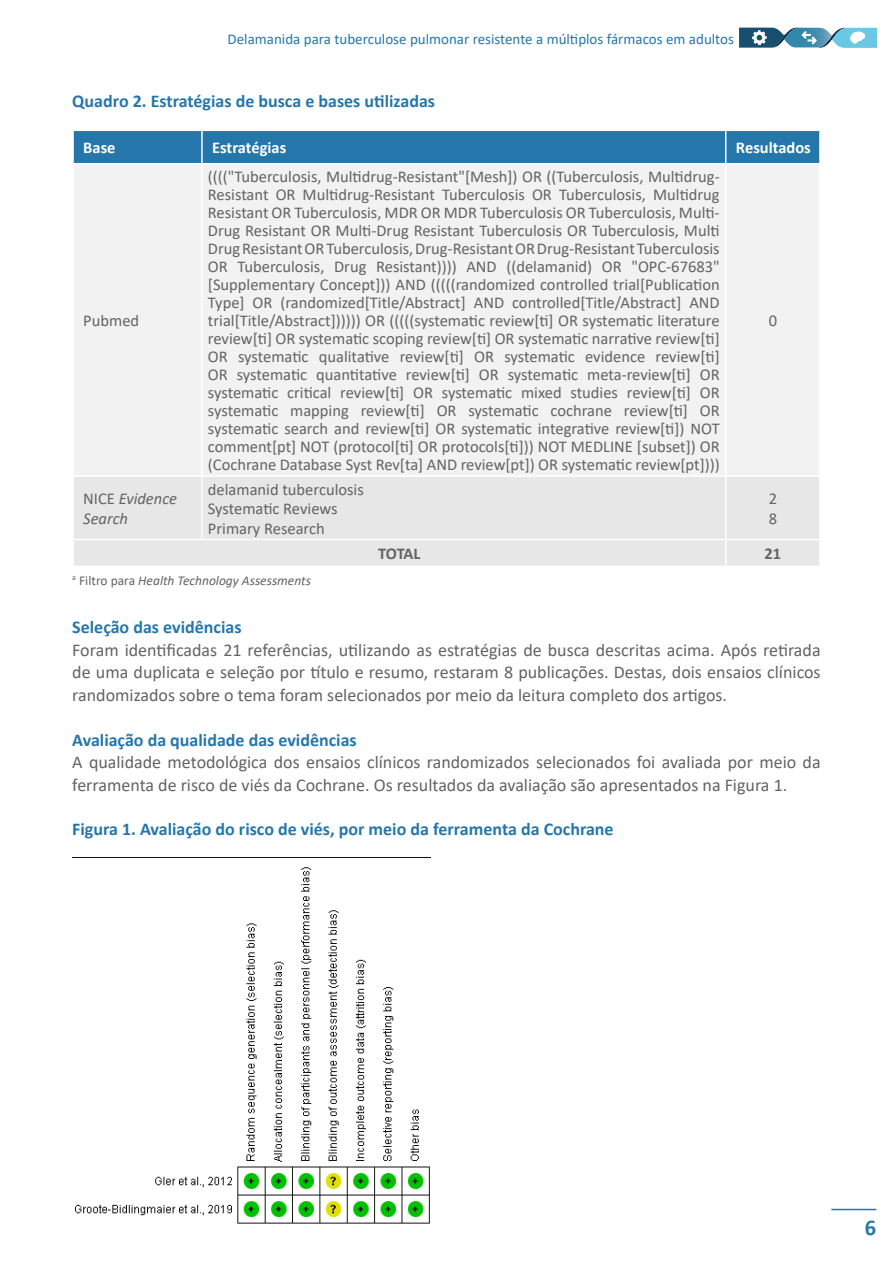
<style>
.page{position:relative;width:893px;height:1263px;background:#fff}
.page>*{position:absolute;margin:0;border:0;box-sizing:border-box;transform-origin:0 0}
.t1{font:700 22.5px "Calibri";color:#2577ab}
.t2{font:18px/22.5px "Calibri";color:#646363;text-align:justify}
.t3{font:700 18px "Calibri";color:#2577ab}
.t4{font:16.5px/18px "Calibri";color:#646363}
.t5{font:700 16.5px "Calibri";color:#fff}
.t6{font:italic 16.5px/19.5px "Calibri";color:#646363}
.t7{font:700 16.5px "Calibri";letter-spacing:-.02em;color:#646363}
.t8{font:15px "Calibri";color:#2577ab}
.t9{font:italic 13.5px "Calibri";color:#646363}
.s1{font-style:normal}
</style>
<div class="page">
<hr style="left:831px;top:1209px;width:45px;height:1px;background:#2577ab">
<svg style="left:739px;top:28px;width:138px;height:20px"></svg>
<div style="left:74px;top:131px;width:745px;height:32px;background:#2577ab"></div>
<div style="left:73px;top:164px;width:129px;height:312px;background:#f2f2f2"></div>
<div style="left:203px;top:165px;width:616px;height:310px;background:#f2f2f2"></div>
<div style="left:74px;top:477px;width:745px;height:89px;background:#e7e7e7"></div>
<hr style="left:201px;top:131px;width:2px;height:32px;background:#fff">
<hr style="left:725px;top:131px;width:1px;height:32px;background:#fff">
<hr style="left:72px;top:164px;width:2px;height:311px;background:#fff">
<hr style="left:201px;top:164px;width:2px;height:311px;background:#fff">
<hr style="left:725px;top:164px;width:1px;height:311px;background:#fff">
<hr style="left:72px;top:475px;width:130px;height:2px;background:#fff">
<hr style="left:201px;top:477px;width:2px;height:62px;background:#fff">
<hr style="left:725px;top:477px;width:1px;height:62px;background:#fff">
<hr style="left:72px;top:539px;width:130px;height:1px;background:#fff">
<hr style="left:202px;top:539px;width:524px;height:1px;background:#fff">
<hr style="left:726px;top:539px;width:95px;height:1px;background:#fff">
<svg style="left:725px;top:540px;width:1px;height:26px"></svg>
<img style="left:72px;top:857px;width:359px;height:367px">
<p class="t8" style="left:228px;top:28px;width:508px">Delamanida para tuberculose pulmonar resistente a múltiplos fármacos em adultos</p>
<p class="t3" style="left:72px;top:88px;width:364px">Quadro 2. Estratégias de busca e bases utilizadas</p>
<p class="t5" style="left:83px;top:136px;width:34px">Base</p>
<p class="t5" style="left:212px;top:136px;width:76px">Estratégias</p>
<p class="t5" style="left:736px;top:136px;width:76px">Resultados</p>
<p class="t4" style="left:83px;top:311px;width:57px">Pubmed</p>
<p class="t4" style="left:208px;top:167px;width:513px;text-align:justify">(((("Tuberculosis, Multidrug-Resistant"[Mesh]) OR ((Tuberculosis, Multidrug-Resistant OR Multidrug-Resistant Tuberculosis OR Tuberculosis, Multidrug Resistant OR Tuberculosis, MDR OR MDR Tuberculosis OR Tuberculosis, Multi-Drug Resistant OR Multi-Drug Resistant Tuberculosis OR Tuberculosis, Multi Drug Resistant OR Tuberculosis, Drug-Resistant OR Drug-Resistant Tuberculosis OR Tuberculosis, Drug Resistant)))) AND ((delamanid) OR "OPC-67683" [Supplementary Concept])) AND (((((randomized controlled trial[Publication Type] OR (randomized[Title/Abstract] AND controlled[Title/Abstract] AND trial[Title/Abstract]))))) OR (((((systematic review[ti] OR systematic literature review[ti] OR systematic scoping review[ti] OR systematic narrative review[ti] OR systematic qualitative review[ti] OR systematic evidence review[ti] OR systematic quantitative review[ti] OR systematic meta-review[ti] OR systematic critical review[ti] OR systematic mixed studies review[ti] OR systematic mapping review[ti] OR systematic cochrane review[ti] OR systematic search and review[ti] OR systematic integrative review[ti]) NOT comment[pt] NOT (protocol[ti] OR protocols[ti])) NOT MEDLINE [subset]) OR (Cochrane Database Syst Rev[ta] AND review[pt]) OR systematic review[pt])))</p>
<p class="t4" style="left:769px;top:311px;width:10px">0</p>
<p class="t6" style="left:83px;top:488px;width:95px"><span class="s1">NICE</span> Evidence<br>Search</p>
<p class="t4" style="left:208px;top:479px;width:157px;line-height:19.5px">delamanid tuberculosis<br>Systematic Reviews<br>Primary Research</p>
<p class="t4" style="left:769px;top:489px;width:10px;line-height:19.5px">2<br>8</p>
<p class="t7" style="left:378px;top:542px;width:44px">TOTAL</p>
<p class="t7" style="left:764px;top:542px;width:18px">21</p>
<p class="t9" style="left:72px;top:571px;width:240px"><sup>a</sup> <span class="s1">Filtro para</span> Health Technology Assessments</p>
<p class="t3" style="left:72px;top:614px;width:171px">Seleção das evidências</p>
<p class="t2" style="left:72px;top:638px;width:750px">Foram identificadas 21 referências, utilizando as estratégias de busca descritas acima. Após retirada de uma duplicata e seleção por título e resumo, restaram 8 publicações. Destas, dois ensaios clínicos randomizados sobre o tema foram selecionados por meio da leitura completo dos artigos.</p>
<p class="t3" style="left:72px;top:727px;width:286px">Avaliação da qualidade das evidências</p>
<p class="t2" style="left:72px;top:750px;width:750px">A qualidade metodológica dos ensaios clínicos randomizados selecionados foi avaliada por meio da ferramenta de risco de viés da Cochrane. Os resultados da avaliação são apresentados na Figura 1.</p>
<p class="t3" style="left:72px;top:816px;width:543px">Figura 1. Avaliação do risco de viés, por meio da ferramenta da Cochrane</p>
<h1 class="t1" style="left:865px;top:1211px;width:13px">6</h1>
</div>
